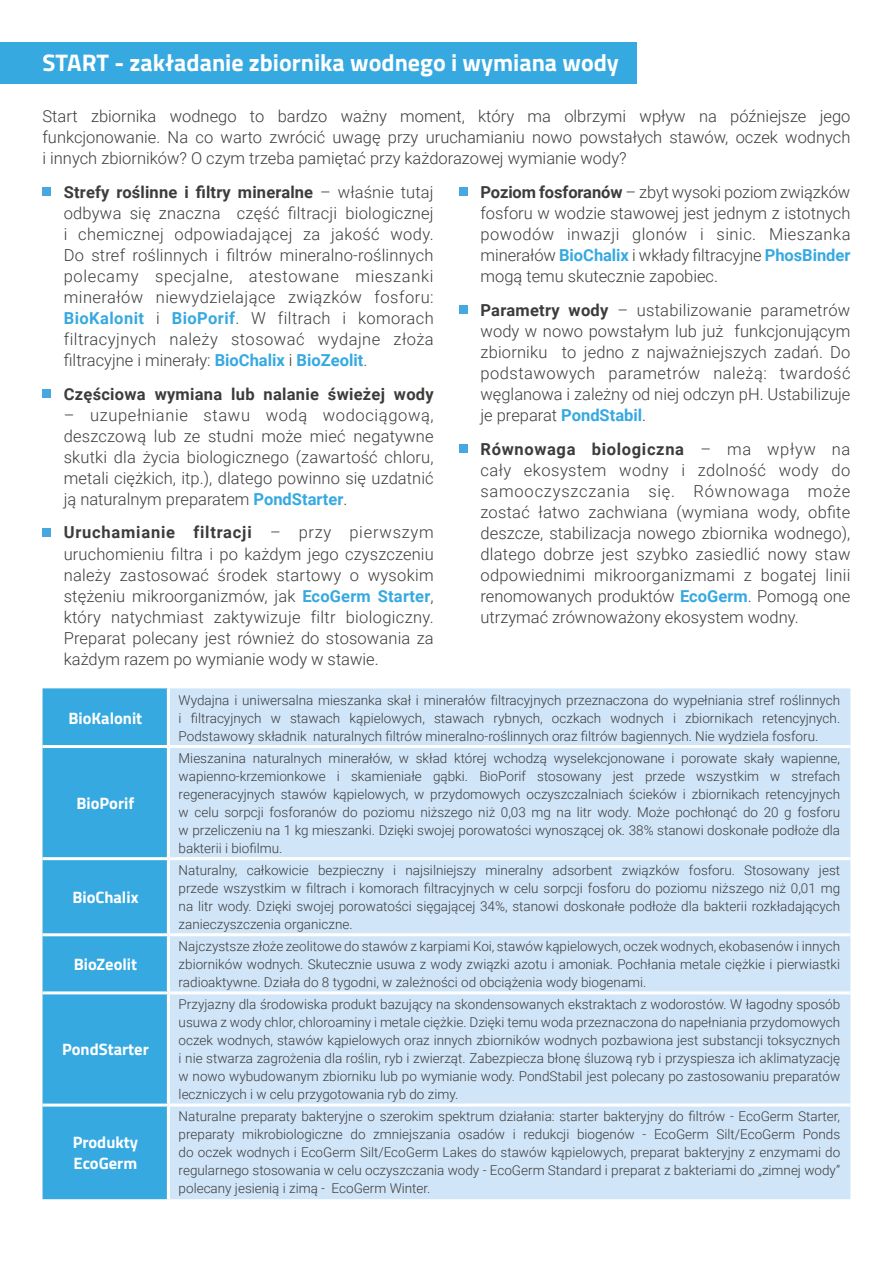
<style>
.page{position:relative;width:893px;height:1263px;background:#fff}
.page>*{position:absolute;margin:0;border:0;box-sizing:border-box;transform-origin:0 0}
.t1{font:700 24px "Titillium";color:#fff}
.t2{font:300 16.5px/21px "Roboto";color:#3c3c3b;text-align:justify}
.t3{font:700 16.5px/21px "Titillium";color:#fff}
.t4{font:700 16.5px "Roboto";letter-spacing:.015em;color:#3c3c3b}
.t5{font:300 13.5px/18px "Roboto";color:#3c3c3b;text-align:justify}
.s1{font-weight:700}
.s2{font-weight:700;color:#36a9e1}
</style>
<div class="page">
<div style="left:0;top:43px;width:636px;height:41px;background:#36a9e1"></div>
<div style="left:43px;top:688px;width:124px;height:511px;background:#36a9e1"></div>
<div style="left:170px;top:688px;width:680px;height:511px;background:#d1e5f8"></div>
<hr style="left:43px;top:745px;width:125px;height:3px;background:#fff">
<hr style="left:43px;top:857px;width:125px;height:3px;background:#fff">
<hr style="left:43px;top:933px;width:125px;height:3px;background:#fff">
<hr style="left:43px;top:991px;width:125px;height:3px;background:#fff">
<hr style="left:168px;top:857px;width:682px;height:3px;background:#fff">
<hr style="left:168px;top:933px;width:682px;height:3px;background:#fff">
<hr style="left:168px;top:991px;width:682px;height:3px;background:#fff">
<hr style="left:168px;top:745px;width:682px;height:3px;background:#fff">
<hr style="left:43px;top:1103px;width:125px;height:3px;background:#fff">
<hr style="left:168px;top:1103px;width:682px;height:3px;background:#fff">
<div style="left:43px;top:188px;width:8px;height:8px;background:#46a8df"></div>
<div style="left:43px;top:390px;width:8px;height:8px;background:#46a8df"></div>
<div style="left:43px;top:528px;width:8px;height:8px;background:#46a8df"></div>
<div style="left:459px;top:188px;width:8px;height:8px;background:#46a8df"></div>
<div style="left:459px;top:306px;width:8px;height:8px;background:#46a8df"></div>
<div style="left:459px;top:444px;width:8px;height:8px;background:#46a8df"></div>
<h1 class="t1" style="left:43px;top:44px;width:578px">START - zakładanie zbiornika wodnego i wymiana wody</h1>
<p class="t2" style="left:43px;top:105px;width:809px">Start zbiornika wodnego to bardzo ważny moment, który ma olbrzymi wpływ na późniejsze jego funkcjonowanie. Na co warto zwrócić uwagę przy uruchamianiu nowo powstałych stawów, oczek wodnych i innych zbiorników? O czym trzeba pamiętać przy każdorazowej wymianie wody?</p>
<p class="t2" style="left:64px;top:181px;width:371px"><span class="s1">Strefy roślinne i filtry mineralne</span> – właśnie tutaj odbywa się znaczna część filtracji biologicznej i chemicznej odpowiadającej za jakość wody.<br>Do stref roślinnych i filtrów mineralno-roślinnych polecamy specjalne, atestowane mieszanki minerałów niewydzielające związków fosforu:<br><span class="s2">BioKalonit</span> i <span class="s2">BioPorif</span>. W filtrach i komorach filtracyjnych należy stosować wydajne złoża filtracyjne i minerały: <span class="s2">BioChalix</span> i <span class="s2">BioZeolit</span>.</p>
<p class="t4" style="left:64px;top:382px;width:371px">Częściowa wymiana lub nalanie świeżej wody</p>
<p class="t2" style="left:64px;top:404px;width:371px">– uzupełnianie stawu wodą wodociągową, deszczową lub ze studni może mieć negatywne skutki dla życia biologicznego (zawartość chloru, metali ciężkich, itp.), dlatego powinno się uzdatnić ją naturalnym preparatem <span class="s2">PondStarter</span>.</p>
<p class="t2" style="left:64px;top:521px;width:372px"><span class="s1">Uruchamianie filtracji</span> – przy pierwszym uruchomieniu filtra i po każdym jego czyszczeniu należy zastosować środek startowy o wysokim stężeniu mikroorganizmów, jak <span class="s2">EcoGerm Starter</span>, który natychmiast zaktywizuje filtr biologiczny.<br>Preparat polecany jest również do stosowania za każdym razem po wymianie wody w stawie.</p>
<p class="t2" style="left:480px;top:181px;width:371px"><span class="s1">Poziom fosforanów</span> – zbyt wysoki poziom związków fosforu w wodzie stawowej jest jednym z istotnych powodów inwazji glonów i sinic. Mieszanka minerałów <span class="s2">BioChalix</span> i wkłady filtracyjne <span class="s2">PhosBinder </span>mogą temu skutecznie zapobiec.</p>
<p class="t2" style="left:480px;top:299px;width:371px"><span class="s1">Parametry wody</span> – ustabilizowanie parametrów wody w nowo powstałym lub już funkcjonującym zbiorniku to jedno z najważniejszych zadań. Do podstawowych parametrów należą: twardość węglanowa i zależny od niej odczyn pH. Ustabilizuje je preparat <span class="s2">PondStabil</span>.</p>
<p class="t2" style="left:480px;top:438px;width:372px"><span class="s1">Równowaga biologiczna</span> – ma wpływ na cały ekosystem wodny i zdolność wody do samooczyszczania się. Równowaga może zostać łatwo zachwiana (wymiana wody, obfite deszcze, stabilizacja nowego zbiornika wodnego), dlatego dobrze jest szybko zasiedlić nowy staw odpowiednimi mikroorganizmami z bogatej linii renomowanych produktów <span class="s2">EcoGerm</span>. Pomogą one utrzymać zrównoważony ekosystem wodny.</p>
<p class="t3" style="left:69px;top:706px;width:75px">BioKalonit</p>
<p class="t3" style="left:77px;top:792px;width:59px">BioPorif</p>
<p class="t3" style="left:72px;top:886px;width:68px">BioChalix</p>
<p class="t3" style="left:74px;top:953px;width:65px">BioZeolit</p>
<p class="t3" style="left:62px;top:1038px;width:88px">PondStarter</p>
<p class="t3" style="left:73px;top:1131px;width:67px">Produkty<br>EcoGerm</p>
<p class="t5" style="left:179px;top:690px;width:663px">Wydajna i uniwersalna mieszanka skał i minerałów filtracyjnych przeznaczona do wypełniania stref roślinnych i filtracyjnych w stawach kąpielowych, stawach rybnych, oczkach wodnych i zbiornikach retencyjnych.<br>Podstawowy składnik naturalnych filtrów mineralno-roślinnych oraz filtrów bagiennych. Nie wydziela fosforu.</p>
<p class="t5" style="left:179px;top:748px;width:663px">Mieszanina naturalnych minerałów, w skład której wchodzą wyselekcjonowane i porowate skały wapienne, wapienno-krzemionkowe i skamieniałe gąbki. BioPorif stosowany jest przede wszystkim w strefach regeneracyjnych stawów kąpielowych, w przydomowych oczyszczalniach ścieków i zbiornikach retencyjnych w celu sorpcji fosforanów do poziomu niższego niż 0,03 mg na litr wody. Może pochłonąć do 20 g fosforu w przeliczeniu na 1 kg mieszanki. Dzięki swojej porowatości wynoszącej ok. 38% stanowi doskonałe podłoże dla bakterii i biofilmu.</p>
<p class="t5" style="left:179px;top:860px;width:663px">Naturalny, całkowicie bezpieczny i najsilniejszy mineralny adsorbent związków fosforu. Stosowany jest przede wszystkim w filtrach i komorach filtracyjnych w celu sorpcji fosforu do poziomu niższego niż 0,01 mg na litr wody. Dzięki swojej porowatości sięgającej 34%, stanowi doskonałe podłoże dla bakterii rozkładających zanieczyszczenia organiczne.</p>
<p class="t5" style="left:179px;top:937px;width:663px">Najczystsze złoże zeolitowe do stawów z karpiami Koi, stawów kąpielowych, oczek wodnych, ekobasenów i innych zbiorników wodnych. Skutecznie usuwa z wody związki azotu i amoniak. Pochłania metale ciężkie i pierwiastki radioaktywne. Działa do 8 tygodni, w zależności od obciążenia wody biogenami.</p>
<p class="t5" style="left:179px;top:995px;width:663px">Przyjazny dla środowiska produkt bazujący na skondensowanych ekstraktach z wodorostów. W łagodny sposób usuwa z wody chlor, chloroaminy i metale ciężkie. Dzięki temu woda przeznaczona do napełniania przydomowych oczek wodnych, stawów kąpielowych oraz innych zbiorników wodnych pozbawiona jest substancji toksycznych i nie stwarza zagrożenia dla roślin, ryb i zwierząt. Zabezpiecza błonę śluzową ryb i przyspiesza ich aklimatyzację w nowo wybudowanym zbiorniku lub po wymianie wody. PondStabil jest polecany po zastosowaniu preparatów leczniczych i w celu przygotowania ryb do zimy.</p>
<p class="t5" style="left:179px;top:1107px;width:663px">Naturalne preparaty bakteryjne o szerokim spektrum działania: starter bakteryjny do filtrów - EcoGerm Starter, preparaty mikrobiologiczne do zmniejszania osadów i redukcji biogenów - EcoGerm Silt/EcoGerm Ponds do oczek wodnych i EcoGerm Silt/EcoGerm Lakes do stawów kąpielowych, preparat bakteryjny z enzymami do regularnego stosowania w celu oczyszczania wody - EcoGerm Standard i preparat z bakteriami do „zimnej wody” polecany jesienią i zimą - EcoGerm Winter.</p>
</div>
